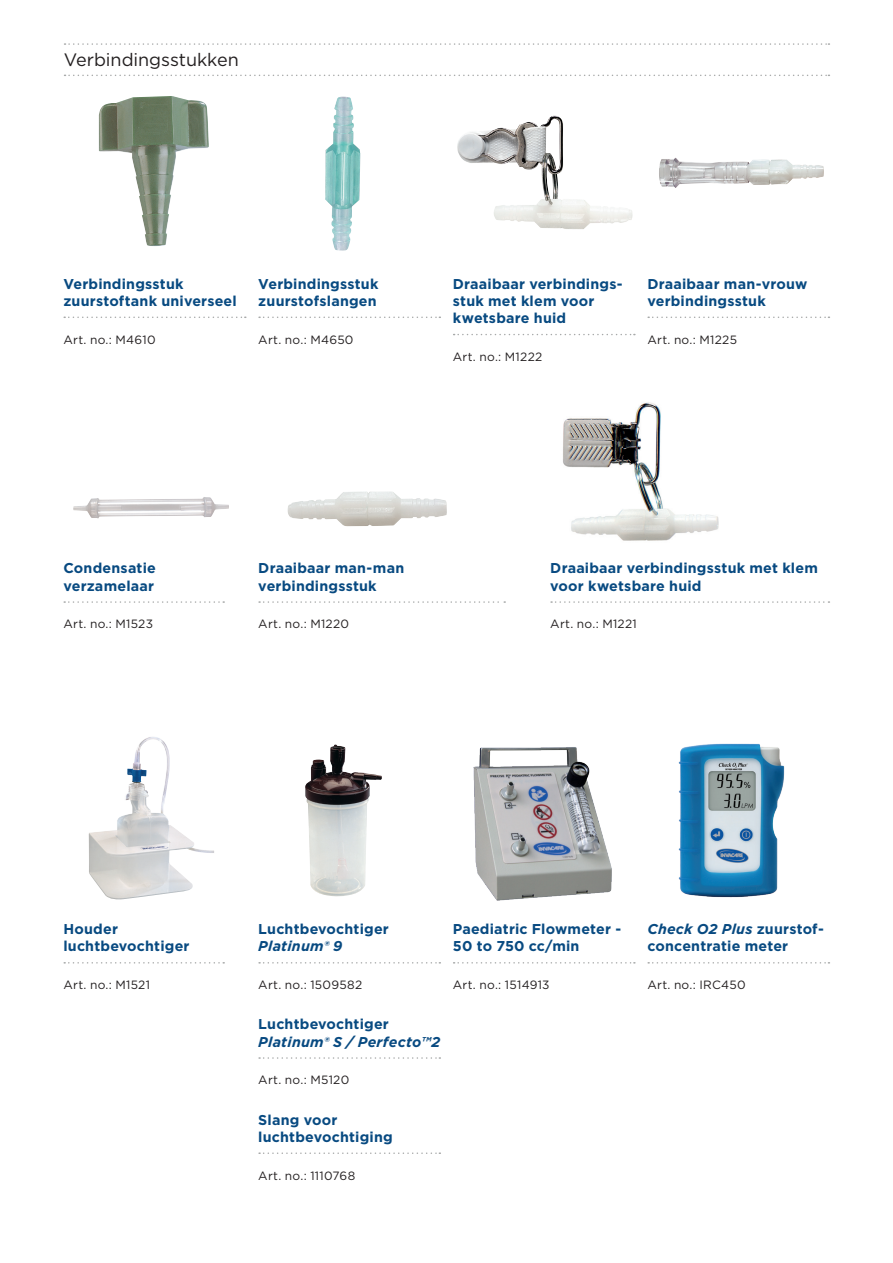
<style>
.page{position:relative;width:893px;height:1263px;background:#fff}
.page>*{position:absolute;margin:0;border:0;box-sizing:border-box;transform-origin:0 0}
.t1{font:18px "Gotham";letter-spacing:-.005em;color:#231f20}
.t2{font:700 14.25px/17.2px "Gotham";letter-spacing:.015em;color:#084a81}
.t3{font:italic 700 14.25px "Gotham";letter-spacing:.015em;color:#084a81}
.t4{font:12px "Gotham";letter-spacing:.02em;color:#231f20}
.s1{font-style:italic}
</style>
<div class="page">
<svg style="left:65px;top:43px;width:764px;height:2px"></svg>
<svg style="left:65px;top:75px;width:764px;height:1px"></svg>
<img style="left:325px;top:97px;width:35px;height:154px">
<svg style="left:259px;top:317px;width:181px;height:1px"></svg>
<img style="left:73px;top:497px;width:156px;height:22px">
<svg style="left:64px;top:601px;width:160px;height:2px"></svg>
<img style="left:287px;top:491px;width:160px;height:36px">
<svg style="left:259px;top:601px;width:246px;height:2px"></svg>
<img style="left:457px;top:117px;width:176px;height:112px">
<svg style="left:454px;top:334px;width:181px;height:1px"></svg>
<img style="left:659px;top:158px;width:165px;height:30px">
<svg style="left:648px;top:317px;width:181px;height:1px"></svg>
<img style="left:563px;top:402px;width:156px;height:139px">
<svg style="left:551px;top:601px;width:278px;height:2px"></svg>
<img style="left:99px;top:96px;width:110px;height:150px">
<svg style="left:64px;top:317px;width:182px;height:1px"></svg>
<img style="left:88px;top:737px;width:126px;height:163px">
<svg style="left:259px;top:962px;width:181px;height:1px"></svg>
<svg style="left:259px;top:1057px;width:181px;height:2px"></svg>
<svg style="left:259px;top:1152px;width:181px;height:2px"></svg>
<svg style="left:64px;top:962px;width:160px;height:1px"></svg>
<img style="left:305px;top:744px;width:77px;height:153px">
<img style="left:473px;top:747px;width:139px;height:154px">
<img style="left:678px;top:743px;width:107px;height:155px">
<svg style="left:648px;top:962px;width:181px;height:1px"></svg>
<svg style="left:454px;top:962px;width:181px;height:1px"></svg>
<p class="t1" style="left:64px;top:48px;width:177px">Verbindingsstukken</p>
<p class="t2" style="left:63px;top:275px;width:175px">Verbindingsstuk zuurstoftank universeel</p>
<p class="t4" style="left:63px;top:332px;width:94px">Art. no.: M4610</p>
<p class="t2" style="left:258px;top:275px;width:122px">Verbindingsstuk zuurstofslangen</p>
<p class="t4" style="left:258px;top:332px;width:97px">Art. no.: M4650</p>
<p class="t2" style="left:453px;top:275px;width:171px">Draaibaar verbindings&shy;stuk met klem voor kwetsbare huid</p>
<p class="t4" style="left:453px;top:349px;width:91px">Art. no.: M1222</p>
<p class="t2" style="left:647px;top:275px;width:161px">Draaibaar man-vrouw verbindingsstuk</p>
<p class="t4" style="left:647px;top:332px;width:91px">Art. no.: M1225</p>
<p class="t2" style="left:63px;top:560px;width:94px">Condensatie verzamelaar</p>
<p class="t4" style="left:63px;top:616px;width:91px">Art. no.: M1523</p>
<p class="t2" style="left:258px;top:560px;width:147px">Draaibaar man-man verbindingsstuk</p>
<p class="t4" style="left:258px;top:616px;width:92px">Art. no.: M1220</p>
<p class="t2" style="left:550px;top:560px;width:269px">Draaibaar verbindingsstuk met klem voor kwetsbare huid</p>
<p class="t4" style="left:550px;top:616px;width:88px">Art. no.: M1221</p>
<p class="t2" style="left:63px;top:920px;width:128px">Houder luchtbevochtiger</p>
<p class="t4" style="left:63px;top:977px;width:88px">Art. no.: M1521</p>
<p class="t2" style="left:258px;top:920px;width:132px">Luchtbevochtiger</p>
<p class="t3" style="left:258px;top:937px;width:86px">Platinum® 9</p>
<p class="t4" style="left:258px;top:977px;width:105px">Art. no.: 1509582</p>
<p class="t2" style="left:258px;top:1016px;width:132px">Luchtbevochtiger</p>
<p class="t3" style="left:258px;top:1032px;width:183px">Platinum® S / Perfecto™2</p>
<p class="t4" style="left:258px;top:1072px;width:92px">Art. no.: M5120</p>
<p class="t2" style="left:258px;top:1111px;width:136px">Slang voor luchtbevochtiging</p>
<p class="t4" style="left:258px;top:1168px;width:98px">Art. no.: 1110768</p>
<p class="t2" style="left:453px;top:920px;width:170px">Paediatric Flowmeter -<br>50 to 750 cc/min</p>
<p class="t4" style="left:453px;top:977px;width:98px">Art. no.: 1514913</p>
<p class="t2" style="left:647px;top:920px;width:178px"><span class="s1">Check O2 Plus</span> zuurstof&shy;concentratie meter</p>
<p class="t4" style="left:647px;top:977px;width:100px">Art. no.: IRC450</p>
</div>
